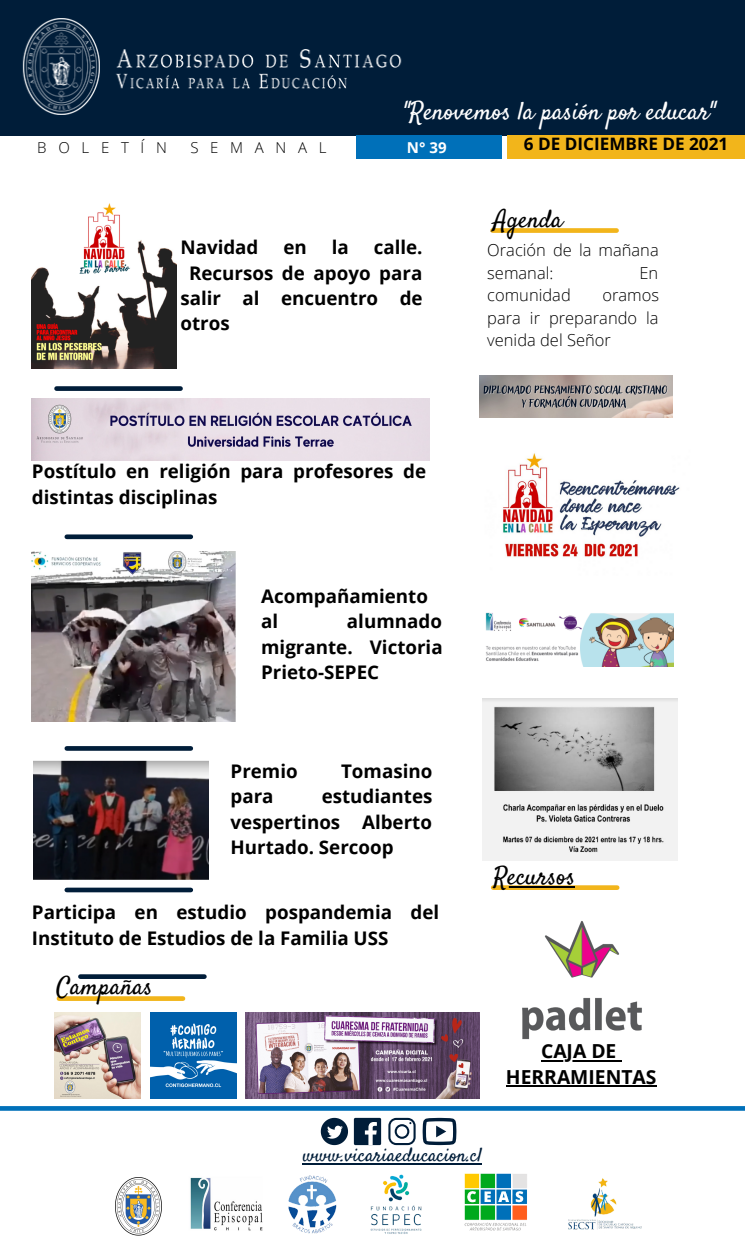
<style>
.page{position:relative;width:745px;height:1241px;background:#fff}
.page>*{position:absolute;margin:0;border:0;box-sizing:border-box;transform-origin:0 0}
.t1{font:25px "Satisfy";color:#fff}
.t2{font:25px "Satisfy";color:#000}
.t3{font:19.5px "Satisfy";color:#001d39}
.t4{font:700 19.25px "Open Sans";color:#000}
.t5{font:700 18.75px/25.4px "Open Sans";color:#000}
.t6{font:700 17.12px "Open Sans";color:#000}
.t7{font:300 16.5px/22.5px "Open Sans";color:#000}
.t8{font:300 15px "Open Sans";color:#000}
.t9{font:700 15px "Open Sans";color:#fff}
</style>
<div class="page">
<div style="left:0;top:0;width:744px;height:135px;background:#001d39"></div>
<img style="left:464px;top:1173px;width:63px;height:58px">
<img style="left:190px;top:1177px;width:73px;height:54px">
<img style="left:568px;top:1178px;width:74px;height:52px">
<img style="left:288px;top:1175px;width:49px;height:59px">
<img style="left:115px;top:1177px;width:46px;height:59px">
<div style="left:354px;top:1117px;width:27px;height:27px;background:#001d39;border-radius:2px"></div>
<svg style="left:365px;top:1122px;width:12px;height:22px"></svg>
<svg style="left:321px;top:1117px;width:27px;height:27px"></svg>
<svg style="left:388px;top:1117px;width:27px;height:27px"></svg>
<svg style="left:422px;top:1117px;width:34px;height:27px"></svg>
<img style="left:370px;top:1174px;width:52px;height:60px">
<svg style="left:59px;top:996px;width:124px;height:4px"></svg>
<svg style="left:80px;top:974px;width:124px;height:4px"></svg>
<svg style="left:0;top:1106px;width:744px;height:4px;background:#0573ba"></svg>
<div style="left:492px;top:228px;width:124px;height:5px;background:#f2b51b"></div>
<img style="left:54px;top:1012px;width:87px;height:86px">
<img style="left:245px;top:1012px;width:234px;height:86px">
<img style="left:150px;top:1012px;width:86px;height:86px">
<svg style="left:493px;top:885px;width:124px;height:4px"></svg>
<img style="left:522px;top:921px;width:120px;height:141px">
<hr style="left:541px;top:1059px;width:75px;height:2px;background:#000">
<hr style="left:506px;top:1085px;width:150px;height:2px;background:#000">
<img style="left:22px;top:18px;width:380px;height:97px">
<div style="left:356px;top:136px;width:145px;height:23px;background:#0070b9"></div>
<div style="left:507px;top:136px;width:237px;height:23px;background:#f2b51b"></div>
<div style="left:67px;top:887px;width:124px;height:5px;background:#001d39"></div>
<img style="left:503px;top:453px;width:177px;height:104px">
<div style="left:57px;top:386px;width:123px;height:5px;background:#001d39"></div>
<img style="left:32px;top:398px;width:397px;height:62px">
<div style="left:67px;top:534px;width:124px;height:5px;background:#001d39"></div>
<img style="left:483px;top:698px;width:194px;height:162px">
<img style="left:32px;top:203px;width:144px;height:165px">
<img style="left:485px;top:612px;width:188px;height:54px">
<img style="left:32px;top:552px;width:204px;height:169px">
<img style="left:479px;top:375px;width:193px;height:43px">
<svg style="left:67px;top:746px;width:124px;height:4px"></svg>
<img style="left:33px;top:760px;width:175px;height:120px">
<hr style="left:303px;top:1162px;width:179px;height:2px;background:#001d39">
<hr style="left:493px;top:886px;width:82px;height:1px;background:#000">
<p class="t8" style="left:37px;top:137px;width:131px">B O L E T Í N</p>
<p class="t8" style="left:190px;top:137px;width:138px">S E M A N A L</p>
<p class="t1" style="left:403px;top:95px;width:313px">"Renovemos la pasión por educar"</p>
<p class="t9" style="left:407px;top:137px;width:41px">N° 39</p>
<p class="t6" style="left:524px;top:131px;width:206px">6 DE DICIEMBRE DE 2021</p>
<p class="t5" style="left:180px;top:234px;width:80px">Navidad</p>
<p class="t5" style="left:283px;top:234px;width:25px">en</p>
<p class="t5" style="left:332px;top:234px;width:19px">la</p>
<p class="t5" style="left:373px;top:234px;width:50px">calle.</p>
<p class="t5" style="left:189px;top:259px;width:235px">Recursos de apoyo para</p>
<p class="t5" style="left:180px;top:285px;width:243px">salir al encuentro de</p>
<p class="t5" style="left:180px;top:310px;width:51px">otros</p>
<p class="t2" style="left:493px;top:203px;width:71px">Agenda</p>
<p class="t7" style="left:487px;top:238px;width:173px">Oración de la mañana semanal:</p>
<p class="t7" style="left:639px;top:261px;width:20px">En</p>
<p class="t7" style="left:487px;top:283px;width:85px">comunidad</p>
<p class="t7" style="left:487px;top:283px;width:173px;text-align:justify;text-indent:115px">oramos para ir preparando la venida del Señor</p>
<p class="t5" style="left:32px;top:458px;width:395px">Postítulo en religión para profesores de distintas disciplinas</p>
<p class="t5" style="left:261px;top:583px;width:168px">Acompañamiento al</p>
<p class="t5" style="left:261px;top:608px;width:183px;text-align:justify;text-indent:86px">alumnado migrante. Victoria Prieto-SEPEC</p>
<p class="t5" style="left:230px;top:757px;width:69px">Premio</p>
<p class="t5" style="left:341px;top:757px;width:93px">Tomasino</p>
<p class="t5" style="left:230px;top:783px;width:45px">para</p>
<p class="t5" style="left:230px;top:783px;width:203px;text-align:justify;text-indent:91px">estudiantes vespertinos Alberto Hurtado. Sercoop</p>
<p class="t5" style="left:32px;top:898px;width:409px;line-height:26.2px">Participa en estudio pospandemia del<br>Instituto de Estudios de la Familia USS</p>
<p class="t2" style="left:57px;top:970px;width:97px">Campañas</p>
<p class="t2" style="left:493px;top:860px;width:83px">Recursos</p>
<p class="t4" style="left:541px;top:1037px;width:77px">CAJA DE</p>
<p class="t4" style="left:506px;top:1063px;width:152px">HERRAMIENTAS</p>
<p class="t3" style="left:303px;top:1142px;width:180px">www.vicariaeducacion.cl</p>
</div>
